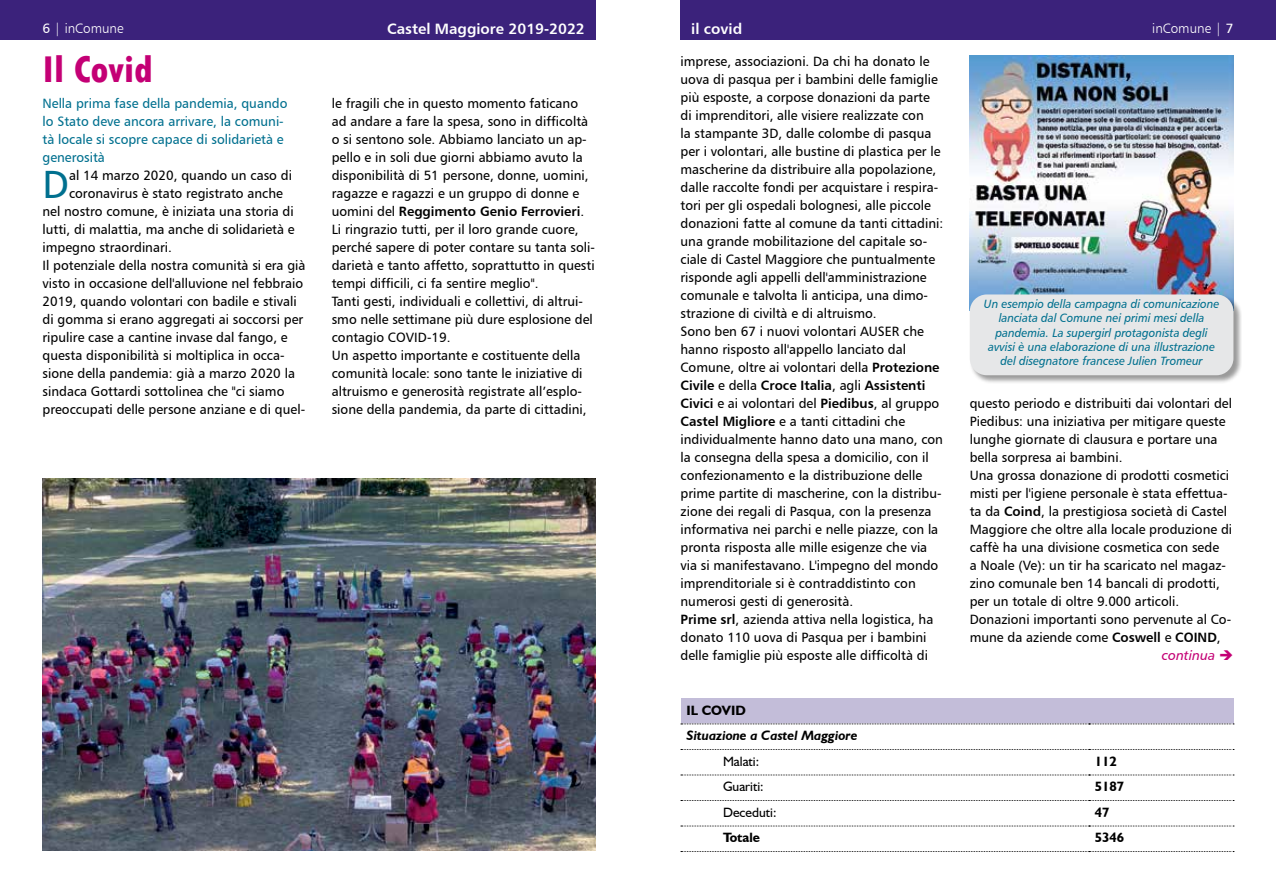
<style>
.page{position:relative;width:1276px;height:893px;background:#fff}
.page>*{position:absolute;margin:0;border:0;box-sizing:border-box;transform-origin:0 0}
.t1{font:39.45px "Humanist 777 BT Roman B";color:#00708f}
.t2{font:800 condensed 39px "Tw Cen";color:#c40075}
.t3{font:15px "Humanist 777 BT Bold B";color:#fff}
.t4{font:13.5px/18px "Humanist 777 BT Roman B";color:#000}
.t5{font:13.5px/18px "Humanist 777 BT Roman B";color:#00708f}
.t6{font:13.5px "Humanist 777 BT Bold B";color:#000}
.t7{font:700 13.5px "Humanist 521 BT";color:#000}
.t8{font:italic 700 13.5px "Humanist 521 BT";color:#000}
.t9{font:13.5px "Humanist 521 BT";color:#000}
.t10{font:13.5px "Humanist 777 BT Light B";color:#fff}
.t11{font:13.5px "Humanist 777 BT Italic B";color:#c40075}
.t12{font:12px/14.4px "Humanist 777 BT Italic B";color:#00708f;text-align:center;scale:.94 1}
.s1{font-family:"Humanist 777 BT Roman B"}
.s2{font-family:"Humanist 777 BT Bold B"}
</style>
<div class="page">
<div style="left:0;top:0;width:595px;height:39px;background:#3b227b"></div>
<img style="left:969px;top:55px;width:264px;height:239px">
<div style="left:680px;top:698px;width:553px;height:26px;background:#c3bdd9"></div>
<svg style="left:681px;top:724px;width:553px;height:1px"></svg>
<svg style="left:681px;top:749px;width:553px;height:1px"></svg>
<svg style="left:681px;top:775px;width:553px;height:1px"></svg>
<svg style="left:681px;top:800px;width:553px;height:1px"></svg>
<svg style="left:681px;top:826px;width:553px;height:1px"></svg>
<svg style="left:681px;top:851px;width:553px;height:1px"></svg>
<div style="left:680px;top:0;width:596px;height:39px;background:#3b227b"></div>
<div style="left:969px;top:294px;width:273px;height:90px;background:#000;opacity:.4"></div>
<div style="left:969px;top:294px;width:264px;height:81px;background:#e6e7e8;border-radius:17px"></div>
<img style="left:43px;top:478px;width:552px;height:372px">
<p class="t10" style="left:43px;top:20px;width:83px"><span class="s1">6</span> | inComune</p>
<p class="t3" style="left:387px;top:19px;width:199px">Castel Maggiore 2019-2022</p>
<h2 class="t2" style="left:43px;top:47px;width:112px">Il Covid</h2>
<p class="t5" style="left:43px;top:94px;width:246px">Nella prima fase della pandemia, quando lo Stato deve ancora arrivare, la comuni&shy;tà locale si scopre capace di solidarietà e generosità</p>
<h1 class="t1" style="left:43px;top:160px;width:28px">D</h1>
<p class="t4" style="left:69px;top:166px;width:224px">al 14 marzo 2020, quando un caso di</p>
<p class="t4" style="left:69px;top:184px;width:215px">coronavirus è stato registrato anche</p>
<p class="t4" style="left:43px;top:202px;width:253px">nel nostro comune, è iniziata una storia di</p>
<p class="t4" style="left:43px;top:220px;width:254px">lutti, di malattia, ma anche di solidarietà e</p>
<p class="t4" style="left:43px;top:238px;width:131px">impegno straordinari.</p>
<p class="t4" style="left:43px;top:256px;width:264px">Il potenziale della nostra comunità si era già</p>
<p class="t4" style="left:43px;top:274px;width:262px">visto in occasione dell'alluvione nel febbraio</p>
<p class="t4" style="left:43px;top:292px;width:256px">2019, quando volontari con badile e stivali</p>
<p class="t4" style="left:43px;top:310px;width:262px">di gomma si erano aggregati ai soccorsi per</p>
<p class="t4" style="left:43px;top:328px;width:247px">ripulire case a cantine invase dal fango, e</p>
<p class="t4" style="left:43px;top:346px;width:243px">questa disponibilità si moltiplica in occa-</p>
<p class="t4" style="left:43px;top:364px;width:254px">sione della pandemia: già a marzo 2020 la</p>
<p class="t4" style="left:43px;top:382px;width:243px">sindaca Gottardi sottolinea che "ci siamo</p>
<p class="t4" style="left:43px;top:400px;width:264px">preoccupati delle persone anziane e di quel-</p>
<p class="t4" style="left:332px;top:94px;width:258px">le fragili che in questo momento faticano ad andare a fare la spesa, sono in difficoltà o si sentono sole. Abbiamo lanciato un ap&shy;pello e in soli due giorni abbiamo avuto la disponibilità di 51 persone, donne, uomini, ragazze e ragazzi e un gruppo di donne e</p>
<p class="t6" style="left:332px;top:203px;width:254px"><span class="s1">uomini del</span> Reggimento Genio Ferrovieri<span class="s1">.</span></p>
<p class="t4" style="left:332px;top:220px;width:265px">Li ringrazio tutti, per il loro grande cuore, perché sapere di poter contare su tanta soli&shy;darietà e tanto affetto, soprattutto in questi tempi difficili, ci fa sentire meglio".<br>Tanti gesti, individuali e collettivi, di altrui&shy;smo nelle settimane più dure esplosione del contagio COVID-19.<br>Un aspetto importante e costituente della comunità locale: sono tante le iniziative di altruismo e generosità registrate all’esplo&shy;sione della pandemia, da parte di cittadini,</p>
<p class="t3" style="left:691px;top:19px;width:53px">il covid</p>
<p class="t10" style="left:1152px;top:20px;width:83px">inComune | <span class="s1">7</span></p>
<p class="t4" style="left:680px;top:52px;width:264px">imprese, associazioni. Da chi ha donato le uova di pasqua per i bambini delle famiglie più esposte, a corpose donazioni da parte di imprenditori, alle visiere realizzate con<br>la stampante 3D, dalle colombe di pasqua per i volontari, alle bustine di plastica per le mascherine da distribuire alla popolazione, dalle raccolte fondi per acquistare i respira&shy;tori per gli ospedali bolognesi, alle piccole donazioni fatte al comune da tanti cittadini: una grande mobilitazione del capitale so&shy;ciale di Castel Maggiore che puntualmente risponde agli appelli dell'amministrazione comunale e talvolta li anticipa, una dimo&shy;strazione di civiltà e di altruismo.<br>Sono ben 67 i nuovi volontari AUSER che hanno risposto all'appello lanciato dal Comune, oltre ai volontari della <span class="s2">Protezione</span></p>
<p class="t6" style="left:680px;top:376px;width:246px">Civile <span class="s1">e della</span> Croce Italia<span class="s1">, agli</span> Assistenti</p>
<p class="t4" style="left:680px;top:394px;width:264px"><span class="s2">Civici</span> e ai volontari del <span class="s2">Piedibus</span>, al gruppo <span class="s2">Castel Migliore</span> e a tanti cittadini che individualmente hanno dato una mano, con la consegna della spesa a domicilio, con il confezionamento e la distribuzione delle prime partite di mascherine, con la distribu&shy;zione dei regali di Pasqua, con la presenza informativa nei parchi e nelle piazze, con la pronta risposta alle mille esigenze che via via si manifestavano. L'impegno del mondo imprenditoriale si è contraddistinto con numerosi gesti di generosità.<br><span class="s2">Prime srl</span>, azienda attiva nella logistica, ha donato 110 uova di Pasqua per i bambini delle famiglie più esposte alle difficoltà di</p>
<p class="t12" style="left:984px;top:296px;width:252px">Un esempio della campagna di comunicazione lanciata dal Comune nei primi mesi della pandemia. La supergirl protagonista degli avvisi è una elaborazione di una illustrazione del disegnatore francese Julien Tromeur</p>
<p class="t4" style="left:969px;top:394px;width:264px">questo periodo e distribuiti dai volontari del Piedibus: una iniziativa per mitigare queste lunghe giornate di clausura e portare una bella sorpresa ai bambini.<br>Una grossa donazione di prodotti cosmetici misti per l'igiene personale è stata effettua&shy;ta da <span class="s2">Coind</span>, la prestigiosa società di Castel Maggiore che oltre alla locale produzione di caffè ha una divisione cosmetica con sede<br>a Noale (Ve): un tir ha scaricato nel magaz&shy;zino comunale ben 14 bancali di prodotti, per un totale di oltre 9.000 articoli.<br>Donazioni importanti sono pervenute al Co&shy;mune da aziende come <span class="s2">Coswell</span> e <span class="s2">COIND</span>,</p>
<p class="t11" style="left:1162px;top:647px;width:73px">continua ➔</p>
<p class="t7" style="left:686px;top:702px;width:61px">IL COVID</p>
<p class="t8" style="left:686px;top:727px;width:173px">Situazione a Castel Maggiore</p>
<p class="t9" style="left:723px;top:753px;width:38px">Malati:</p>
<p class="t7" style="left:1095px;top:753px;width:24px">112</p>
<p class="t9" style="left:723px;top:778px;width:42px">Guariti:</p>
<p class="t7" style="left:1095px;top:778px;width:31px">5187</p>
<p class="t9" style="left:723px;top:804px;width:55px">Deceduti:</p>
<p class="t7" style="left:1095px;top:804px;width:16px">47</p>
<p class="t7" style="left:723px;top:829px;width:39px">Totale</p>
<p class="t7" style="left:1095px;top:829px;width:31px">5346</p>
</div>
